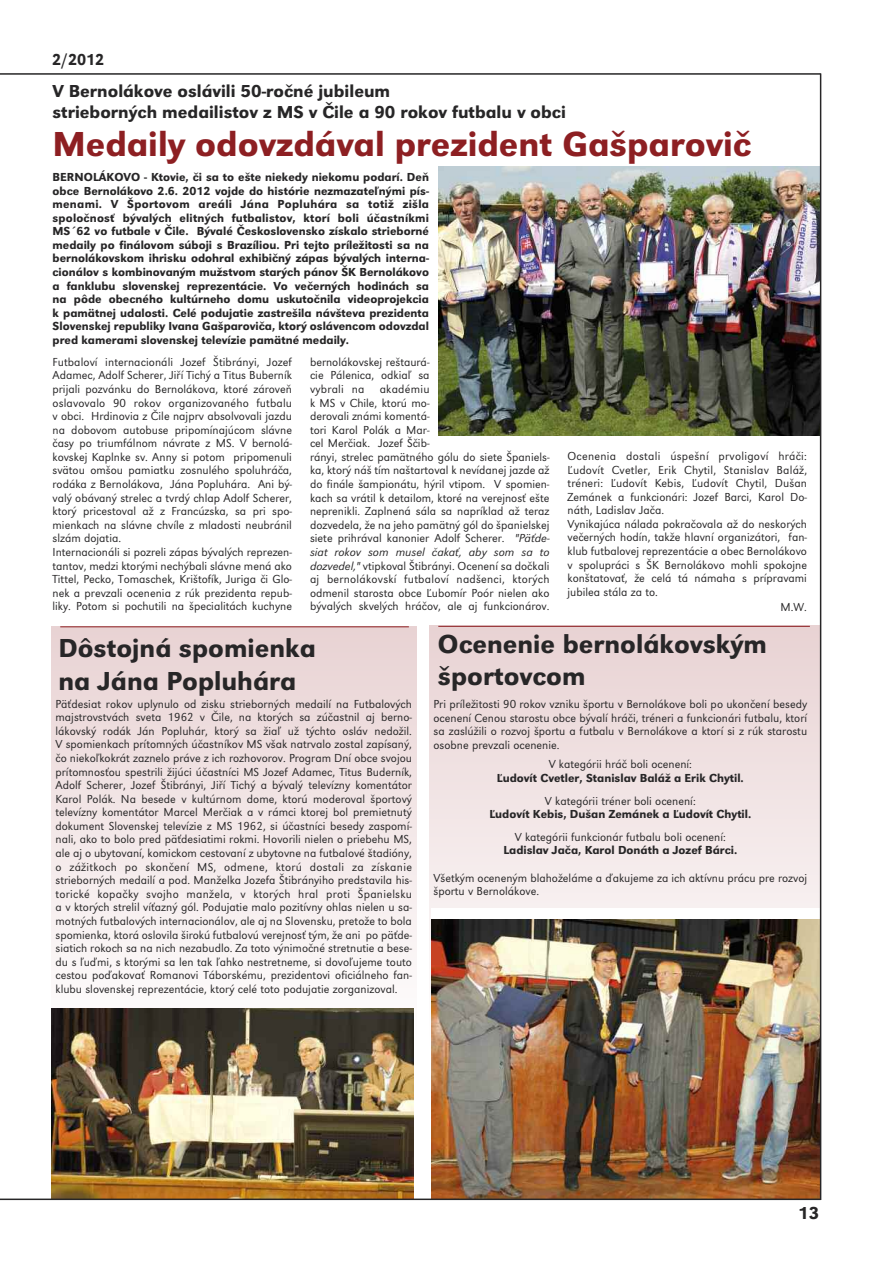
<style>
.page{position:relative;width:893px;height:1263px;background:#fff}
.page>*{position:absolute;margin:0;border:0;box-sizing:border-box;transform-origin:0 0}
.t1{font:500 36px "URW Grotesk TOT";color:#8d1f22}
.t2{font:500 27px/32.4px "URW Grotesk TOT";color:#272627}
.t3{font:500 18px/21.6px "URW Grotesk TOT";color:#272627}
.t4{font:500 16.5px "URW Grotesk TOT";color:#272627;scale:.94 1}
.t5{font:300 12px/13.6px "URW Grotesk TOT";color:#272627}
.t6{font:500 12px/13.6px "URW Grotesk TOT";color:#272627;text-align:justify}
.s1{font-style:italic}
</style>
<div class="page">
<hr style="left:0;top:73px;width:821px;height:2px;background:#272627">
<div style="left:51px;top:626px;width:365px;height:420px;background:linear-gradient(to bottom,#e8d2d3,#fffefe)"></div>
<svg style="left:429px;top:625px;width:391px;height:326px"></svg>
<img style="left:438px;top:166px;width:382px;height:270px">
<img style="left:51px;top:1008px;width:363px;height:190px">
<div style="left:431px;top:909px;width:390px;height:291px;background:#fff"></div>
<img style="left:431px;top:919px;width:389px;height:279px">
<hr style="left:60px;top:626px;width:349px;height:1px;background:#8d1f22">
<hr style="left:438px;top:626px;width:372px;height:1px;background:#8d1f22">
<hr style="left:820px;top:73px;width:1px;height:1127px;background:#272627">
<hr style="left:0;top:1198px;width:821px;height:2px;background:#272627">
<h3 class="t4" style="left:52px;top:50px;width:57px">2/2012</h3>
<h3 class="t3" style="left:52px;top:80px;width:515px">V Bernolákove oslávili 50-ročné jubileum<br>strieborných medailistov z MS v Čile a 90 rokov futbalu v obci</h3>
<h1 class="t1" style="left:52px;top:122px;width:700px">Medaily odovzdával prezident Gašparovič</h1>
<p class="t6" style="left:53px;top:170px;width:378px">BerNoLÁKoVo - Ktovie, či sa to ešte niekedy niekomu podarí. Deň obce Bernolákovo 2.6. 2012 vojde do histórie nezmazateľnými pís&shy;menami. V Športovom areáli Jána popluhára sa totiž zišla spoločnosť bývalých elitných futbalistov, ktorí boli účastníkmi MS´62 vo futbale v Čile. Bývalé Československo získalo strieborné medaily po finálovom súboji s Brazíliou. pri tejto príležitosti sa na bernolákovskom ihrisku odohral exhibičný zápas bývalých interna&shy;cionálov s kombinovaným mužstvom starých pánov ŠK Bernolákovo a fanklubu slovenskej reprezentácie. Vo večerných hodinách sa na pôde obecného kultúrneho domu uskutočnila videoprojekcia k pamätnej udalosti. Celé podujatie zastrešila návšteva prezidenta Slovenskej republiky ivana Gašparoviča, ktorý oslávencom odovzdal pred kamerami slovenskej televízie pamätné medaily.</p>
<p class="t5" style="left:53px;top:355px;width:241px">Futbaloví internacionáli Jozef Štibrányi, Jozef Adamec, Adolf Scherer, Jiří Tichý a Titus Buberník prijali pozvánku do Bernolákova, ktoré zároveň oslavovalo 90 rokov organizovaného futbalu v obci. Hrdinovia z Čile najprv absolvovali jazdu na dobovom autobuse pripomínajúcom slávne časy po triumfálnom návrate z MS. V bernolá&shy;kovskej Kaplnke sv. Anny si potom pripomenuli svätou omšou pamiatku zosnulého spoluhráča, rodáka z Bernolákova, Jána Popluhára. Ani bý&shy;valý obávaný strelec a tvrdý chlap Adolf Scherer, ktorý pricestoval až z Francúzska, sa pri spo&shy;mienkach na slávne chvíle z mladosti neubránil slzám dojatia.<br>Internacionáli si pozreli zápas bývalých reprezen&shy;tantov, medzi ktorými nechýbali slávne mená ako Tittel, Pecko, Tomaschek, Krištofík, Juriga či Glo&shy;nek a prevzali ocenenia z rúk prezidenta repub&shy;liky. Potom si pochutili na špecialitách kuchyne</p>
<p class="t5" style="left:310px;top:355px;width:121px;text-align:justify">bernolákovskej reštaurá&shy;cie Pálenica, odkiaľ sa vybrali na</p>
<p class="t5" style="left:310px;top:382px;width:241px;text-indent:70px">akadémiu<br>k MS v Chile, ktorú mo-<br>derovali známi komentá-<br>tori Karol Polák a Mar-<br>cel Merčiak. Jozef Ščib-<br>rányi, strelec pamätného gólu do siete Španiels&shy;ka, ktorý náš tím naštartoval k nevídanej jazde až do finále šampionátu, hýril vtipom. V spomien&shy;kach sa vrátil k detailom, ktoré na verejnosť ešte neprenikli. Zaplnená sála sa napríklad až teraz dozvedela, že na jeho pamätný gól do španielskej siete prihrával kanonier Adolf Scherer. <span class="s1">"Päťde&shy;siat rokov som musel čakať, aby som sa to dozvedel,"</span> vtipkoval Štibrányi. Ocenení sa dočkali aj bernolákovskí futbaloví nadšenci, ktorých odmenil starosta obce Ľubomír Poór nielen ako bývalých skvelých hráčov, ale aj funkcionárov.</p>
<p class="t5" style="left:567px;top:449px;width:241px">Ocenenia dostali úspešní prvoligoví hráči:<br>Ľudovít Cvetler, Erik Chytil, Stanislav Baláž, tréneri: Ľudovít Kebis, Ľudovít Chytil, Dušan Zemánek a funkcionári: Jozef Barci, Karol Do&shy;náth, Ladislav Jača.<br>Vynikajúca nálada pokračovala až do neskorých večerných hodín, takže hlavní organizátori, fan&shy;klub futbalovej reprezentácie a obec Bernolákovo v spolupráci s ŠK Bernolákovo mohli spokojne konštatovať, že celá tá námaha s prípravami jubilea stála za to.</p>
<p class="t5" style="left:780px;top:600px;width:28px">M.W.</p>
<h2 class="t2" style="left:58px;top:632px;width:259px">Dôstojná spomienka na Jána popluhára</h2>
<h2 class="t2" style="left:438px;top:627px;width:330px">ocenenie bernolákovským športovcom</h2>
<p class="t5" style="left:56px;top:697px;width:358px;text-align:justify">Päťdesiat rokov uplynulo od zisku strieborných medailí na Futbalových majstrovstvách sveta 1962 v Čile, na ktorých sa zúčastnil aj berno&shy;lákovský rodák Ján Popluhár, ktorý sa žiaľ už týchto osláv nedožil.<br>V spomienkach prítomných účastníkov MS však natrvalo zostal zapísaný, čo niekoľkokrát zaznelo práve z ich rozhovorov. Program Dní obce svojou prítomnosťou spestrili žijúci účastníci MS Jozef Adamec, Titus Buderník, Adolf Scherer, Jozef Štibrányi, Jiří Tichý a bývalý televízny komentátor Karol Polák. Na besede v kultúrnom dome, ktorú moderoval športový televízny komentátor Marcel Merčiak a v rámci ktorej bol premietnutý dokument Slovenskej televízie z MS 1962, si účastníci besedy zaspomí&shy;nali, ako to bolo pred päťdesiatimi rokmi. Hovorili nielen o priebehu MS, ale aj o ubytovaní, komickom cestovaní z ubytovne na futbalové štadióny, o zážitkoch po skončení MS, odmene, ktorú dostali za získanie strieborných medailí a pod. Manželka Jozefa Štibrányiho predstavila his&shy;torické kopačky svojho manžela, v ktorých hral proti Španielsku a v ktorých strelil víťazný gól. Podujatie malo pozitívny ohlas nielen u sa&shy;motných futbalových internacionálov, ale aj na Slovensku, pretože to bola spomienka, ktorá oslovila širokú futbalovú verejnosť tým, že ani po päťde&shy;siatich rokoch sa na nich nezabudlo. Za toto výnimočné stretnutie a bese&shy;du s ľuďmi, s ktorými sa len tak ľahko nestretneme, si dovoľujeme touto cestou poďakovať Romanovi Táborskému, prezidentovi oficiálneho fan&shy;klubu slovenskej reprezentácie, ktorý celé toto podujatie zorganizoval.</p>
<p class="t5" style="left:434px;top:697px;width:375px;text-align:justify">Pri príležitosti 90 rokov vzniku športu v Bernolákove boli po ukončení besedy ocenení Cenou starostu obce bývalí hráči, tréneri a funkcionári futbalu, ktorí sa zaslúžili o rozvoj športu a futbalu v Bernolákove a ktorí si z rúk starostu osobne prevzali ocenenie.</p>
<p class="t5" style="left:549px;top:757px;width:145px">V kategórii hráč boli ocenení:</p>
<p class="t6" style="left:497px;top:771px;width:248px">Ľudovít Cvetler, Stanislav Baláž a erik Chytil.</p>
<p class="t5" style="left:545px;top:794px;width:152px">V kategórii tréner boli ocenení:</p>
<p class="t6" style="left:489px;top:807px;width:263px">Ľudovít Kebis, Dušan zemánek a Ľudovít Chytil.</p>
<p class="t5" style="left:515px;top:830px;width:213px">V kategórii funkcionár futbalu boli ocenení:</p>
<p class="t6" style="left:503px;top:843px;width:235px">Ladislav Jača, Karol Donáth a Jozef Bárci.</p>
<p class="t5" style="left:434px;top:870px;width:375px">Všetkým oceneným blahoželáme a ďakujeme za ich aktívnu prácu pre rozvoj športu v Bernolákove.</p>
<h3 class="t3" style="left:798px;top:1202px;width:22px">13</h3>
</div>
